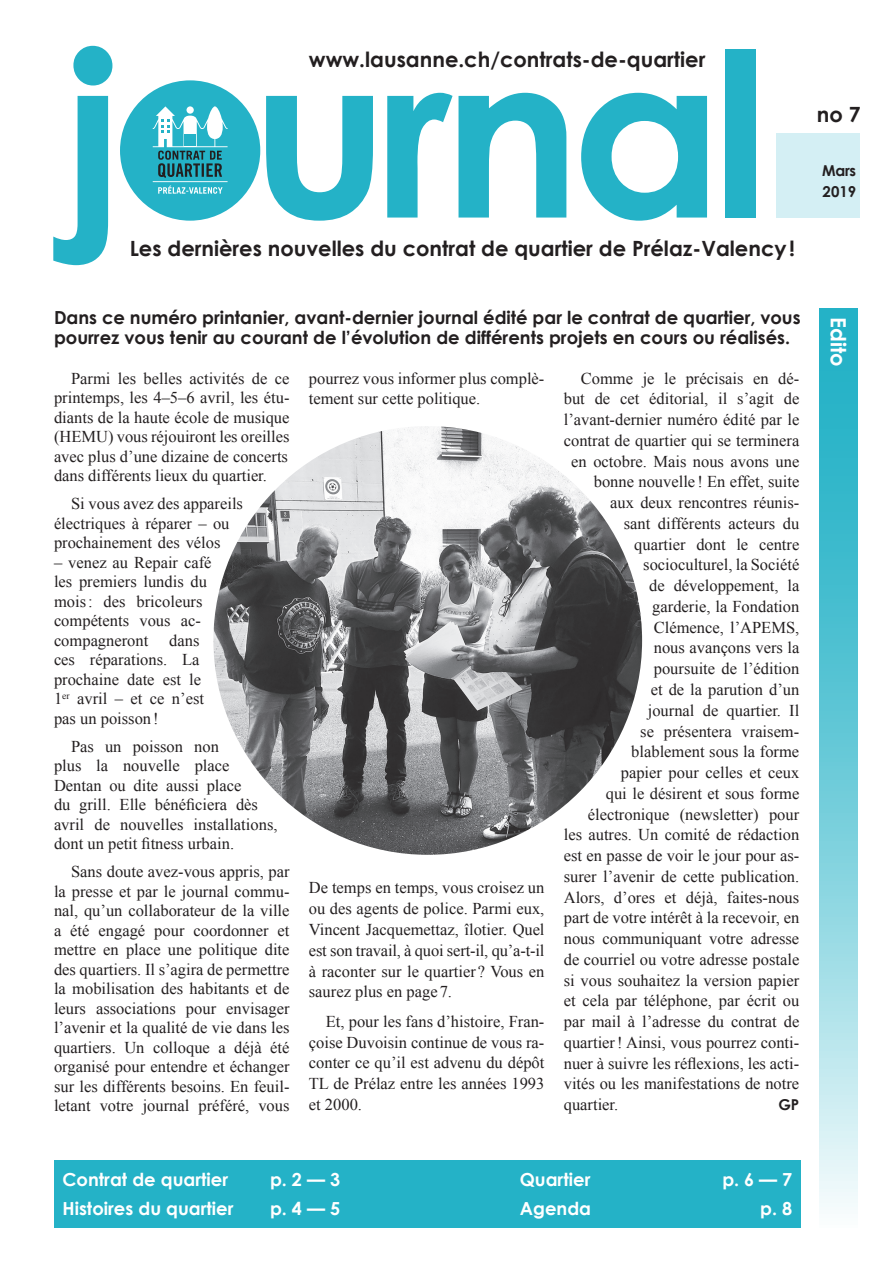
<style>
.page{position:relative;width:893px;height:1263px;background:#fff}
.page>*{position:absolute;margin:0;border:0;box-sizing:border-box;transform-origin:0 0}
.t1{font:700 228.9px "Century Gothic";letter-spacing:-.04em;color:#24b2c7}
.t2{font:700 21px "Century Gothic";color:#231f20}
.t3{font:700 21px "Century Gothic";color:#fff}
.t4{font:700 18px/20.2px "Century Gothic";color:#231f20}
.t5{font:700 18px "Century Gothic";color:#fff}
.t6{font:16.5px/19.5px "Times New Roman";color:#231f20}
.t7{font:700 15px/20.2px "Century Gothic";color:#231f20}
</style>
<div class="page">
<svg style="left:120px;top:80px;width:140px;height:141px"></svg>
<div style="left:776px;top:133px;width:84px;height:84px;background:#d4eff4"></div>
<svg style="left:819px;top:308px;width:39px;height:899px;background:#73cdda"></svg>
<div style="left:54px;top:1160px;width:747px;height:68px;background:#24b2c7"></div>
<img style="left:213px;top:426px;width:429px;height:429px;border-radius:214px">
<h1 class="t1" style="left:63px;top:-39px;width:707px">j urnal</h1>
<p class="t2" style="left:309px;top:44px;width:398px">www.lausanne.ch/contrats-de-quartier</p>
<p class="t2" style="left:130px;top:232px;width:667px">Les dernières nouvelles du contrat de quartier de Prélaz-Valency!</p>
<p class="t4" style="left:54px;top:306px;width:748px">Dans ce numéro printanier, avant-dernier journal édité par le contrat de quartier, vous pourrez vous tenir au courant de l’évolution de différents projets en cours ou réalisés.</p>
<p class="t6" style="left:54px;top:368px;width:237px;text-align:justify;text-indent:17px">Parmi les belles activités de ce printemps, les 4–5–6 avril, les étu&shy;diants de la haute école de musique (HEMU) vous réjouiront les oreilles avec plus d’une dizaine de concerts dans différents lieux du quartier.</p>
<p class="t6" style="left:54px;top:493px;width:191px;text-indent:17px">Si vous avez des appareils électriques à réparer – ou prochainement des vélos</p>
<p class="t6" style="left:54px;top:552px;width:159px">– venez au Repair café les premiers lundis du mois: des bricoleurs compétents vous ac&shy;compagneront</p>
<p class="t6" style="left:54px;top:630px;width:152px;text-indent:115px">dans ces réparations. La prochaine date est le<br>1<sup>er</sup> avril – et ce n’est pas un poisson!</p>
<p class="t6" style="left:54px;top:736px;width:225px;text-indent:17px">Pas un poisson non<br>plus la nouvelle place<br>Dentan ou dite aussi place<br>du grill. Elle bénéficiera dès avril de nouvelles installations, dont un petit fitness urbain.</p>
<p class="t6" style="left:54px;top:861px;width:237px;text-align:justify;text-indent:17px">Sans doute avez-vous appris, par la presse et par le journal commu&shy;nal, qu’un collaborateur de la ville a été engagé pour coordonner et mettre en place une politique dite des quartiers. Il s’agira de permettre la mobilisation des habitants et de leurs associations pour envisager l’avenir et la qualité de vie dans les quartiers. Un colloque a déjà été organisé pour entendre et échanger sur les différents besoins. En feuil&shy;letant votre journal préféré, vous</p>
<p class="t6" style="left:309px;top:367px;width:237px;line-height:20.9px">pourrez vous informer plus complè&shy;tement sur cette politique.</p>
<p class="t6" style="left:309px;top:877px;width:237px;line-height:20.9px;text-align:justify">De temps en temps, vous croisez un ou des agents de police. Parmi eux, Vincent Jacquemettaz, îlotier. Quel est son travail, à quoi sert-il, qu’a-t-il à raconter sur le quartier ? Vous en saurez plus en page7.</p>
<p class="t6" style="left:309px;top:1010px;width:237px;line-height:20.9px;text-align:justify;text-indent:17px">Et, pour les fans d’histoire, Fran&shy;çoise Duvoisin continue de vous ra&shy;conter ce qu’il est advenu du dépôt TL de Prélaz entre les années 1993 et 2000.</p>
<p class="t6" style="left:581px;top:368px;width:220px">Comme je le précisais en dé-</p>
<p class="t6" style="left:564px;top:389px;width:237px">but de cet éditorial, il s’agit de</p>
<p class="t6" style="left:564px;top:410px;width:237px">l’avant-dernier numéro édité par le</p>
<p class="t6" style="left:564px;top:430px;width:237px">contrat de quartier qui se terminera</p>
<p class="t6" style="left:571px;top:451px;width:230px">en octobre. Mais nous avons une</p>
<p class="t6" style="left:594px;top:472px;width:207px">bonne nouvelle ! En effet, suite</p>
<p class="t6" style="left:610px;top:493px;width:191px">aux deux rencontres réunis-</p>
<p class="t6" style="left:624px;top:513px;width:177px">sant différents acteurs du</p>
<p class="t6" style="left:634px;top:534px;width:167px">quartier dont le centre</p>
<p class="t6" style="left:643px;top:555px;width:158px">socioculturel, la Société</p>
<p class="t6" style="left:649px;top:576px;width:152px">de développement, la</p>
<p class="t6" style="left:652px;top:596px;width:149px">garderie, la Fondation</p>
<p class="t6" style="left:654px;top:617px;width:147px">Clémence, l’APEMS,</p>
<p class="t6" style="left:654px;top:638px;width:147px">nous avançons vers la</p>
<p class="t6" style="left:654px;top:659px;width:147px">poursuite de l’édition</p>
<p class="t6" style="left:651px;top:679px;width:150px">et de la parution d’un</p>
<p class="t6" style="left:648px;top:700px;width:153px">journal de quartier. Il</p>
<p class="t6" style="left:640px;top:721px;width:160px">se présentera vraisem-</p>
<p class="t6" style="left:631px;top:742px;width:170px">blablement sous la forme</p>
<p class="t6" style="left:621px;top:762px;width:180px">papier pour celles et ceux</p>
<p class="t6" style="left:606px;top:783px;width:195px">qui le désirent et sous forme</p>
<p class="t6" style="left:588px;top:804px;width:213px">électronique (newsletter) pour</p>
<p class="t6" style="left:564px;top:825px;width:237px">les autres. Un comité de rédaction</p>
<p class="t6" style="left:564px;top:845px;width:237px">est en passe de voir le jour pour as-</p>
<p class="t6" style="left:564px;top:866px;width:237px">surer l’avenir de cette publication.</p>
<p class="t6" style="left:564px;top:887px;width:237px">Alors, d’ores et déjà, faites-nous</p>
<p class="t6" style="left:564px;top:908px;width:237px">part de votre intérêt à la recevoir, en</p>
<p class="t6" style="left:564px;top:928px;width:237px">nous communiquant votre adresse</p>
<p class="t6" style="left:564px;top:949px;width:237px">de courriel ou votre adresse postale</p>
<p class="t6" style="left:564px;top:970px;width:237px">si vous souhaitez la version papier</p>
<p class="t6" style="left:564px;top:991px;width:237px">et cela par téléphone, par écrit ou</p>
<p class="t6" style="left:564px;top:1011px;width:237px">par mail à l’adresse du contrat de</p>
<p class="t6" style="left:564px;top:1032px;width:237px">quartier! Ainsi, vous pourrez conti-</p>
<p class="t6" style="left:564px;top:1053px;width:237px">nuer à suivre les réflexions, les acti-</p>
<p class="t6" style="left:564px;top:1074px;width:237px">vités ou les manifestations de notre</p>
<p class="t6" style="left:564px;top:1095px;width:56px">quartier.</p>
<p class="t7" style="left:778px;top:1094px;width:23px">GP</p>
<p class="t2" style="left:817px;top:98px;width:45px">no 7</p>
<p class="t7" style="left:822px;top:160px;width:35px">Mars<br>2019</p>
<p class="t3" style="left:854px;top:317px;width:51px;rotate:90deg">Edito</p>
<p class="t5" style="left:63px;top:1166px;width:167px">Contrat de quartier</p>
<p class="t5" style="left:270px;top:1166px;width:72px">p. 2 — 3</p>
<p class="t5" style="left:63px;top:1195px;width:172px">Histoires du quartier</p>
<p class="t5" style="left:270px;top:1195px;width:72px">p. 4 — 5</p>
<p class="t5" style="left:520px;top:1166px;width:72px">Quartier</p>
<p class="t5" style="left:722px;top:1166px;width:71px">p. 6 — 7</p>
<p class="t5" style="left:520px;top:1195px;width:73px">Agenda</p>
<p class="t5" style="left:760px;top:1195px;width:34px">p. 8</p>
</div>
